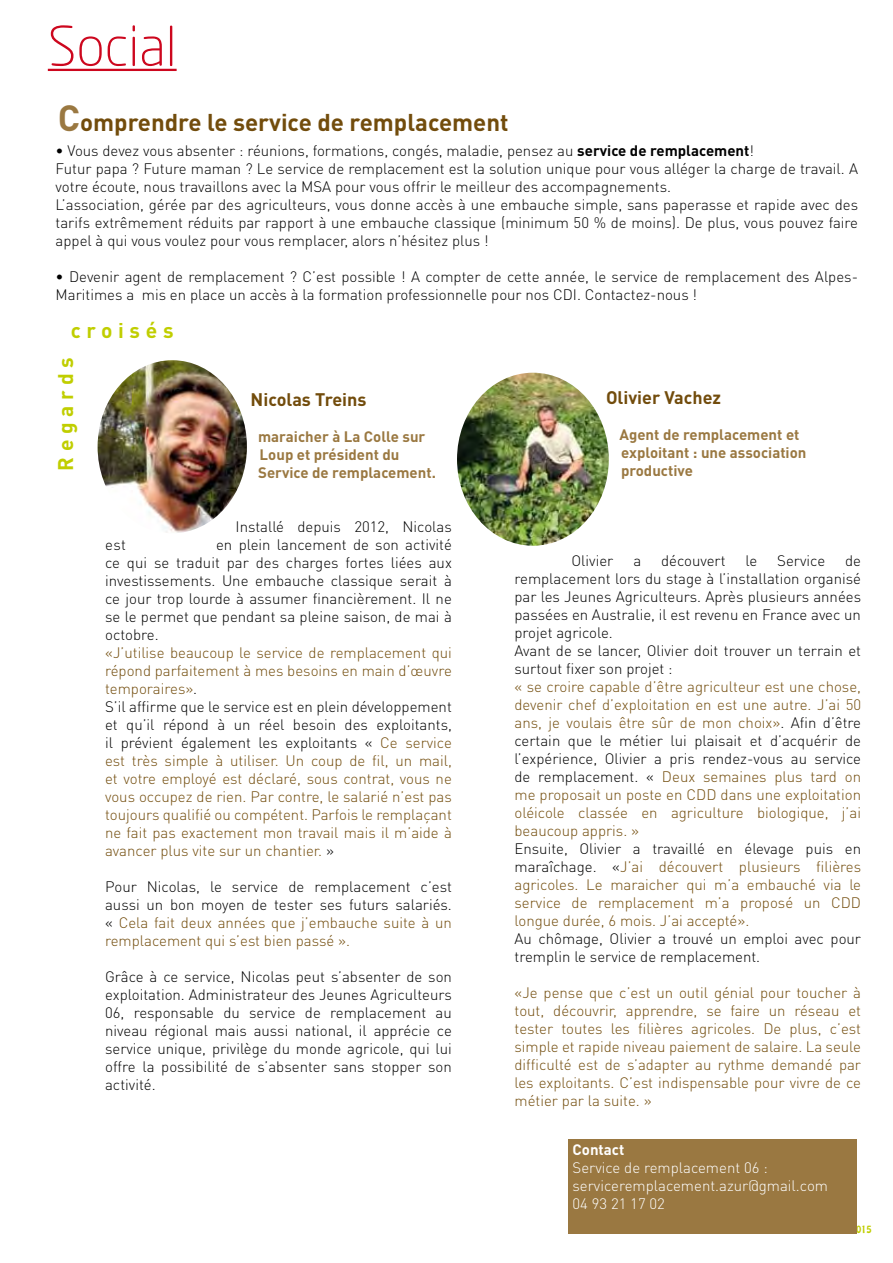
<style>
.page{position:relative;width:893px;height:1263px;background:#fff}
.page>*{position:absolute;margin:0;border:0;box-sizing:border-box;transform-origin:0 0}
.t1{font:300 54px "Neo Sans Pro";color:#cd071e}
.t2{font:700 24px "DIN Pro";color:#724c0c}
.t3{font:700 21px "DIN Pro";letter-spacing:.27em;color:#c0ce00}
.t4{font:700 18px "DIN Pro";color:#724c0c}
.t5{font:300 15px/18px "DIN Pro";color:#000}
.t6{font:300 15px/18px "DIN Pro";color:#724c0c;text-align:justify}
.t7{font:700 15px/18px "DIN Pro";color:#9a7841}
.t8{font:300 15px/18px "DIN Pro";color:#fff}
.t9{font:700 15px "DIN Pro";color:#fff}
.s1{font-size:36px;color:#9a7841}
.s2{font-weight:700}
.s3{color:#000}
.s4{color:#724c0c}
</style>
<div class="page">
<hr style="left:48px;top:69px;width:129px;height:2px;background:#cd071e">
<div style="left:568px;top:1140px;width:289px;height:94px;background:#9a7841"></div>
<img style="left:98px;top:360px;width:149px;height:173px">
<img style="left:457px;top:373px;width:152px;height:173px">
<h1 class="t1" style="left:48px;top:14px;width:130px">Social</h1>
<h2 class="t2" style="left:58px;top:106px;width:452px"><span class="s1">C</span>omprendre le service de remplacement</h2>
<p class="t5" style="left:56px;top:141px;width:804px">• Vous devez vous absenter : réunions, formations, congés, maladie, pensez au <span class="s2">service de remplacement</span>!<br>Futur papa ? Future maman ? Le service de remplacement est la solution unique pour vous alléger la charge de travail. A votre écoute, nous travaillons avec la MSA pour vous offrir le meilleur des accompagnements.<br>L’association, gérée par des agriculteurs, vous donne accès à une embauche simple, sans paperasse et rapide avec des tarifs extrêmement réduits par rapport à une embauche classique (minimum 50 % de moins). De plus, vous pouvez faire appel à qui vous voulez pour vous remplacer, alors n’hésitez plus !</p>
<p class="t5" style="left:56px;top:267px;width:804px">• Devenir agent de remplacement ? C’est possible ! A compter de cette année, le service de remplacement des Alpes-<br>Maritimes a mis en place un accès à la formation professionnelle pour nos CDI. Contactez-nous !</p>
<h3 class="t3" style="left:71px;top:316px;width:104px">croisés</h3>
<h3 class="t3" style="left:51px;top:471px;width:115px;rotate:-90deg">Regards</h3>
<p class="t4" style="left:251px;top:387px;width:117px">Nicolas Treins</p>
<p class="t7" style="left:258px;top:426px;width:179px">maraicher à La Colle sur<br>Loup et président du<br>Service de remplacement.</p>
<p class="t5" style="left:236px;top:516px;width:218px">Installé depuis 2012, Nicolas</p>
<p class="t5" style="left:105px;top:534px;width:348px;text-align:justify;text-indent:111px">en plein lancement de son activité ce qui se traduit par des charges fortes liées aux investissements. Une embauche classique serait à ce jour trop lourde à assumer financièrement. Il ne se le permet que pendant sa pleine saison, de mai à octobre.</p>
<p class="t6" style="left:105px;top:642px;width:348px;text-align:left">«J’utilise beaucoup le service de remplacement qui répond parfaitement à mes besoins en main d’œuvre temporaires»<span class="s3">.<br>S’il affirme que le service est en plein développement et qu’il répond à un réel besoin des exploitants, il prévient également les exploitants «</span> Ce service est très simple à utiliser. Un coup de fil, un mail, et votre employé est déclaré, sous contrat, vous ne vous occupez de rien. Par contre, le salarié n’est pas toujours qualifié ou compétent. Parfois le remplaçant ne fait pas exactement mon travail mais il m’aide à avancer plus vite sur un chantier. <span class="s3">»</span></p>
<p class="t5" style="left:105px;top:876px;width:348px;text-align:justify">Pour Nicolas, le service de remplacement c’est aussi un bon moyen de tester ses futurs salariés. « <span class="s4">Cela fait deux années que j’embauche suite à un remplacement qui s’est bien passé ».</span></p>
<p class="t5" style="left:105px;top:966px;width:348px;text-align:justify">Grâce à ce service, Nicolas peut s’absenter de son exploitation. Administrateur des Jeunes Agriculteurs 06, responsable du service de remplacement au niveau régional mais aussi national, il apprécie ce service unique, privilège du monde agricole, qui lui offre la possibilité de s’absenter sans stopper son activité.</p>
<p class="t5" style="left:105px;top:534px;width:22px">est</p>
<p class="t4" style="left:606px;top:385px;width:117px">Olivier Vachez</p>
<p class="t7" style="left:619px;top:425px;width:188px">Agent de remplacement et exploitant : une association productive</p>
<p class="t5" style="left:571px;top:551px;width:43px">Olivier</p>
<p class="t5" style="left:633px;top:551px;width:9px">a</p>
<p class="t5" style="left:661px;top:551px;width:66px">découvert</p>
<p class="t5" style="left:746px;top:551px;width:13px">le</p>
<p class="t5" style="left:777px;top:551px;width:49px">Service</p>
<p class="t5" style="left:514px;top:551px;width:348px;text-indent:331px">de remplacement lors du stage à l’installation organisé par les Jeunes Agriculteurs. Après plusieurs années passées en Australie, il est revenu en France avec un projet agricole.<br>Avant de se lancer, Olivier doit trouver un terrain et surtout fixer son projet :</p>
<p class="t6" style="left:514px;top:677px;width:348px">« se croire capable d’être agriculteur est une chose, devenir chef d’exploitation en est une autre. J’ai 50 ans, je voulais être sûr de mon choix»<span class="s3">. Afin d’être certain que le métier lui plaisait et d’acquérir de l’expérience, Olivier a pris rendez-vous au service de remplacement. «</span> Deux semaines plus tard on me proposait un poste en CDD dans une exploitation oléicole classée en agriculture biologique, j’ai beaucoup appris. »</p>
<p class="t6" style="left:514px;top:839px;width:348px"><span class="s3">Ensuite, Olivier a travaillé en élevage puis en maraîchage. «</span>J’ai découvert plusieurs filières agricoles. Le maraicher qui m’a embauché via le service de remplacement m’a proposé un CDD longue durée, 6 mois. J’ai accepté».</p>
<p class="t5" style="left:514px;top:929px;width:348px">Au chômage, Olivier a trouvé un emploi avec pour tremplin le service de remplacement.</p>
<p class="t6" style="left:514px;top:983px;width:348px">«Je pense que c’est un outil génial pour toucher à tout, découvrir, apprendre, se faire un réseau et tester toutes les filières agricoles. De plus, c’est simple et rapide niveau paiement de salaire. La seule difficulté est de s’adapter au rythme demandé par les exploitants. C’est indispensable pour vivre de ce métier par la suite. »</p>
<p class="t9" style="left:573px;top:1140px;width:53px">Contact</p>
<p class="t8" style="left:573px;top:1158px;width:257px">Service de remplacement 06 : serviceremplacement.azur@gmail.com<br>04 93 21 17 02</p>
</div>
